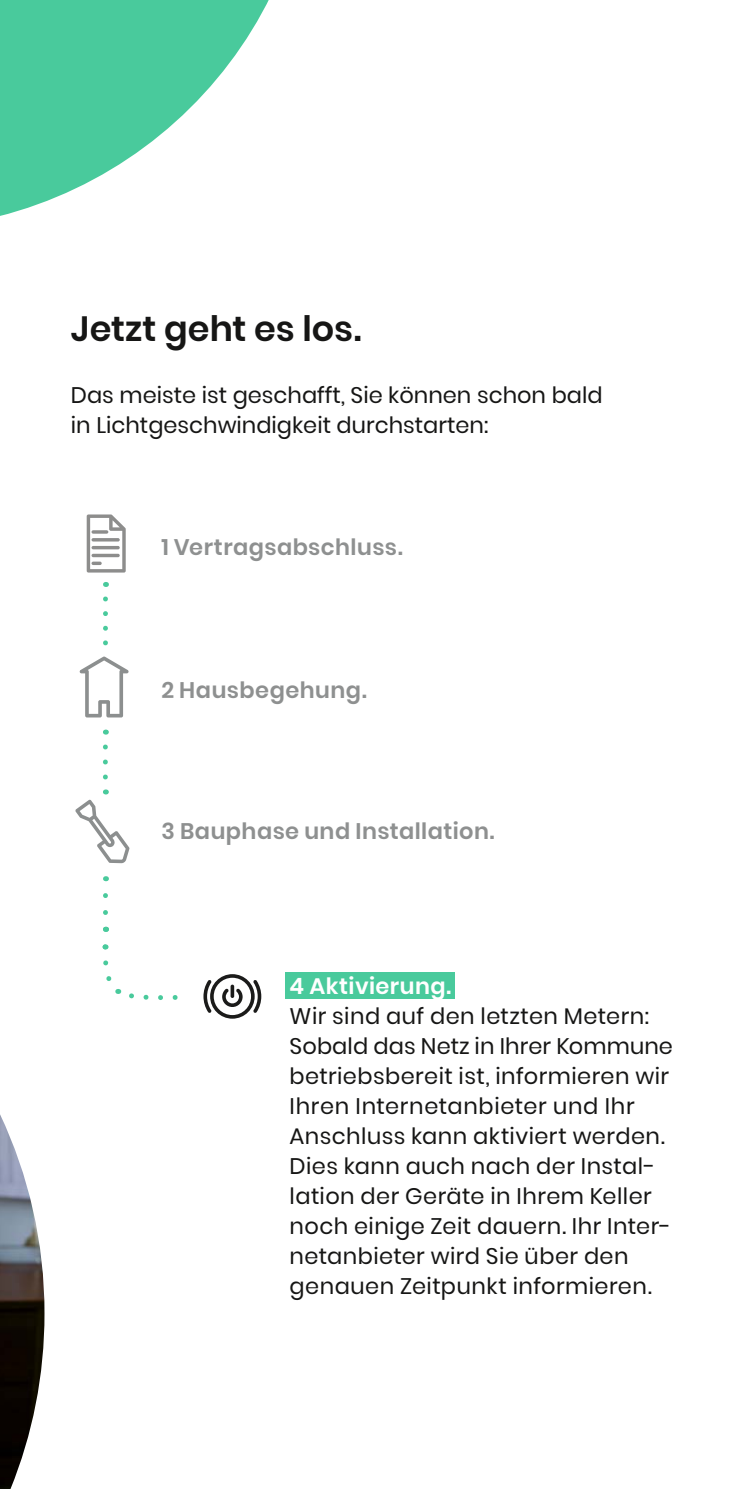
<style>
.page{position:relative;width:745px;height:1489px;background:#fff}
.page>*{position:absolute;margin:0;border:0;box-sizing:border-box;transform-origin:0 0}
.t1{font:600 35px "Poppins";letter-spacing:.005em;color:#161615}
.t2{font:22.5px/30px "Poppins";letter-spacing:.02em;color:#161615}
.t3{font:22.5px/30px "Poppins";color:#161615}
.t4{font:600 22.5px "Poppins";letter-spacing:.02em;color:#8e9090}
.t5{font:600 22.5px "Poppins";letter-spacing:.02em;color:#fff}
</style>
<div class="page">
<svg style="left:103px;top:960px;width:16px;height:33px"></svg>
<svg style="left:103px;top:582px;width:5px;height:61px"></svg>
<svg style="left:79px;top:656px;width:50px;height:61px"></svg>
<svg style="left:129px;top:974px;width:132px;height:44px"></svg>
<div style="left:285px;top:971px;width:169px;height:27px;background:#49ca9c"></div>
<svg style="left:87px;top:514px;width:39px;height:58px"></svg>
<hr style="left:91px;top:530px;width:17px;height:3px;background:#1b1b1a;border-radius:2px">
<hr style="left:91px;top:538px;width:29px;height:3px;background:#1b1b1a;border-radius:2px">
<hr style="left:91px;top:546px;width:29px;height:3px;background:#1b1b1a;border-radius:2px">
<svg style="left:91px;top:561px;width:11px;height:4px"></svg>
<svg style="left:91px;top:553px;width:29px;height:4px"></svg>
<svg style="left:103px;top:893px;width:5px;height:19px"></svg>
<svg style="left:102px;top:926px;width:7px;height:24px"></svg>
<svg style="left:0;top:0;width:269px;height:216px;fill:#49ca9c"></svg>
<img style="left:0;top:1114px;width:44px;height:374px">
<svg style="left:75px;top:789px;width:54px;height:74px"></svg>
<svg style="left:103px;top:729px;width:5px;height:48px"></svg>
<h1 class="t1" style="left:71px;top:308px;width:292px">Jetzt geht es los.</h1>
<p class="t3" style="left:71px;top:380px;width:532px">Das meiste ist geschafft, Sie können schon bald in Lichtgeschwindigkeit durchstarten:</p>
<p class="t4" style="left:161px;top:533px;width:243px">1 Vertragsabschluss.</p>
<p class="t4" style="left:161px;top:676px;width:207px">2 Hausbegehung.</p>
<p class="t4" style="left:161px;top:817px;width:334px">3 Bauphase und Installation.</p>
<p class="t5" style="left:289px;top:972px;width:163px">4 Aktivierung.</p>
<p class="t2" style="left:289px;top:1000px;width:384px">Wir sind auf den letzten Metern:<br>Sobald das Netz in Ihrer Kommune betriebsbereit ist, informieren wir<br>Ihren Internetanbieter und Ihr<br>Anschluss kann aktiviert werden.<br>Dies kann auch nach der Instal&shy;lation der Geräte in Ihrem Keller noch einige Zeit dauern. Ihr Inter&shy;netanbieter wird Sie über den genauen Zeitpunkt informieren.</p>
</div>
